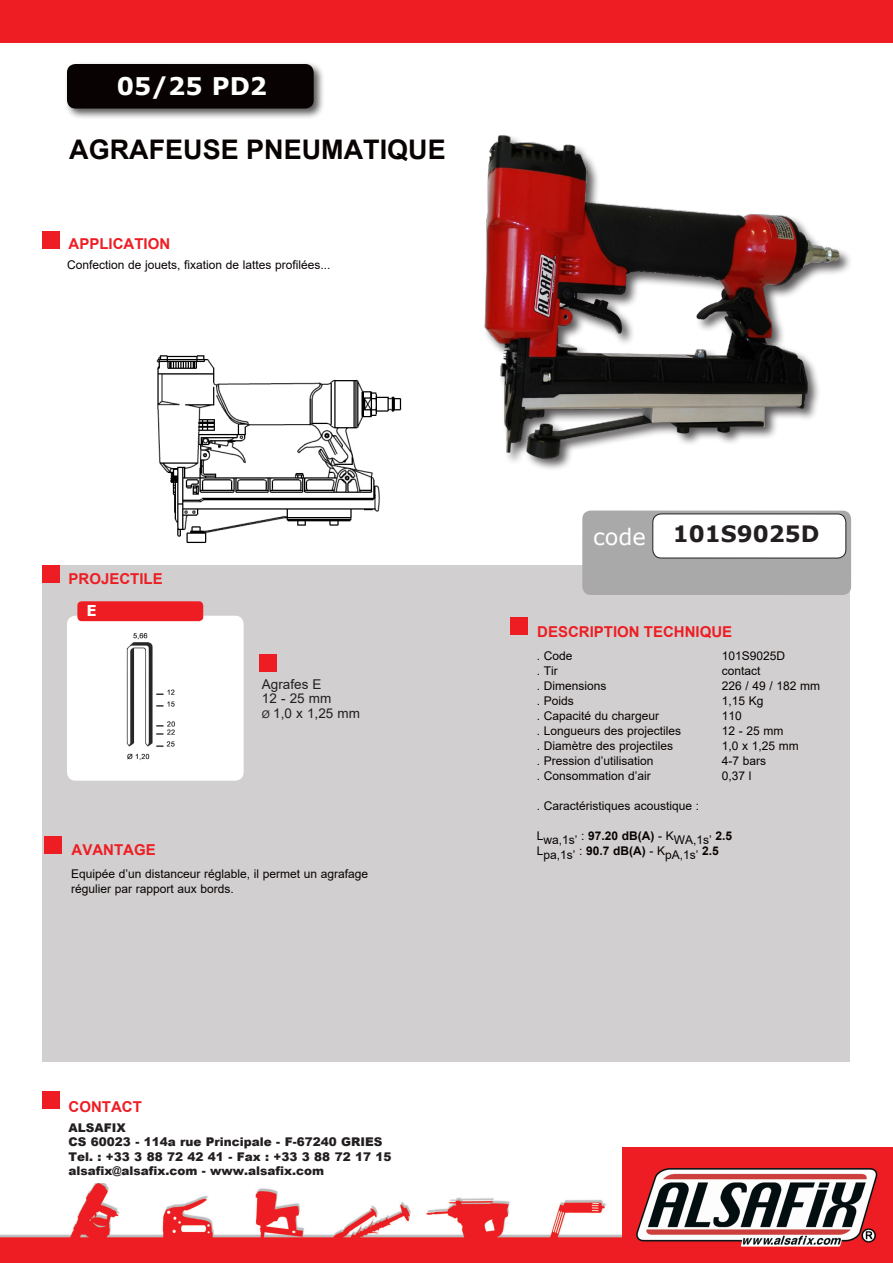
<style>
.page{position:relative;width:893px;height:1263px;background:#fff}
.page>*{position:absolute;margin:0;border:0;box-sizing:border-box;transform-origin:0 0}
.t1{font:700 27px "Arial";color:#080302}
.t2{font:700 24.3px "Verdana";color:#fff}
.t3{font:700 22.5px "Verdana";color:#231f20}
.t4{font:22.5px "Verdana";color:#fff}
.t5{font:700 15px "Arial";color:#ee1d23}
.t6{font:700 15px "Verdana";color:#fff}
.t7{font:13.5px "Arial";color:#231f20}
.t8{font:12px "Arial";color:#080302}
.t9{font:900 12px/14.4px "Arial";color:#231f20}
.s1{font-size:10.5px}
</style>
<div class="page">
<img style="left:156px;top:355px;width:246px;height:188px">
<div style="left:43px;top:566px;width:807px;height:496px;background:#d1cfcf"></div>
<div style="left:67px;top:616px;width:177px;height:165px;background:#fff;border-radius:9px"></div>
<img style="left:126px;top:633px;width:50px;height:127px">
<div style="left:0;top:0;width:893px;height:43px;background:#ee1d23"></div>
<img style="left:0;top:1183px;width:622px;height:80px">
<div style="left:622px;top:1148px;width:271px;height:115px;background:#ee1d23"></div>
<img style="left:636px;top:1168px;width:242px;height:79px">
<div style="left:64px;top:61px;width:261px;height:59px;background:#231f20;opacity:.75"></div>
<div style="left:67px;top:64px;width:247px;height:45px;background:#080302;border-radius:9px"></div>
<div style="left:77px;top:601px;width:126px;height:20px;background:#ee1d23;border-radius:4px"></div>
<div style="left:582px;top:510px;width:269px;height:85px;background:#aaa9a9;border-radius:9px"></div>
<div style="left:653px;top:514px;width:193px;height:44px;background:#fff;border-radius:9px"></div>
<div style="left:652px;top:513px;width:194px;height:45px;border:1px solid #231f20;border-radius:9px"></div>
<div style="left:43px;top:232px;width:17px;height:17px;background:#ee1d23"></div>
<div style="left:259px;top:654px;width:17px;height:17px;background:#ee1d23"></div>
<div style="left:510px;top:618px;width:17px;height:17px;background:#ee1d23"></div>
<div style="left:43px;top:565px;width:17px;height:17px;background:#ee1d23"></div>
<div style="left:45px;top:837px;width:17px;height:17px;background:#ee1d23"></div>
<div style="left:43px;top:1092px;width:17px;height:17px;background:#ee1d23"></div>
<img style="left:484px;top:134px;width:366px;height:335px">
<p class="t2" style="left:117px;top:68px;width:152px">05/25 PD2</p>
<p class="t1" style="left:69px;top:130px;width:378px">AGRAFEUSE PNEUMATIQUE</p>
<p class="t5" style="left:69px;top:233px;width:103px">APPLICATION</p>
<p class="t8" style="left:67px;top:257px;width:265px">Confection de jouets, fixation de lattes profilées...</p>
<p class="t5" style="left:69px;top:568px;width:96px">PROJECTILE</p>
<p class="t6" style="left:86px;top:600px;width:12px">E</p>
<p class="t5" style="left:72px;top:839px;width:86px">AVANTAGE</p>
<p class="t7" style="left:262px;top:675px;width:61px">Agrafes E</p>
<p class="t7" style="left:262px;top:688px;width:71px">12 - 25 mm</p>
<p class="t7" style="left:262px;top:703px;width:100px"><span class="s1">Ø</span> 1,0 x 1,25 mm</p>
<p class="t8" style="left:71px;top:866px;width:299px">Equipée d’un distanceur réglable, il permet un agrafage</p>
<p class="t8" style="left:71px;top:881px;width:164px">régulier par rapport aux bords.</p>
<p class="t5" style="left:69px;top:1096px;width:75px">CONTACT</p>
<p class="t9" style="left:69px;top:1120px;width:315px">ALSAFIX<br>CS 60023 - 114a rue Principale - F-67240 GRIES</p>
<p class="t9" style="left:69px;top:1149px;width:325px">Tel. : +33 3 88 72 42 41 - Fax : +33 3 88 72 17 15 alsafix@alsafix.com - www.alsafix.com</p>
<p class="t4" style="left:593px;top:521px;width:54px">code</p>
<p class="t3" style="left:673px;top:518px;width:148px">101S9025D</p>
<p class="t5" style="left:537px;top:621px;width:197px">DESCRIPTION TECHNIQUE</p>
<p class="t8" style="left:537px;top:648px;width:37px">. Code</p>
<p class="t8" style="left:722px;top:648px;width:65px">101S9025D</p>
<p class="t8" style="left:537px;top:663px;width:22px">. Tir</p>
<p class="t8" style="left:722px;top:663px;width:40px">contact</p>
<p class="t8" style="left:537px;top:678px;width:71px">. Dimensions</p>
<p class="t8" style="left:722px;top:678px;width:100px">226 / 49 / 182 mm</p>
<p class="t8" style="left:537px;top:693px;width:39px">. Poids</p>
<p class="t8" style="left:722px;top:693px;width:43px">1,15 Kg</p>
<p class="t8" style="left:537px;top:708px;width:124px">. Capacité du chargeur</p>
<p class="t8" style="left:722px;top:708px;width:22px">110</p>
<p class="t8" style="left:537px;top:723px;width:146px">. Longueurs des projectiles</p>
<p class="t8" style="left:722px;top:723px;width:63px">12 - 25 mm</p>
<p class="t8" style="left:537px;top:738px;width:138px">. Diamètre des projectiles</p>
<p class="t8" style="left:722px;top:738px;width:79px">1,0 x 1,25 mm</p>
<p class="t8" style="left:537px;top:753px;width:118px">. Pression d’utilisation</p>
<p class="t8" style="left:722px;top:753px;width:46px">4-7 bars</p>
<p class="t8" style="left:537px;top:768px;width:116px">. Consommation d’air</p>
<p class="t8" style="left:722px;top:768px;width:31px">0,37 l</p>
<p class="t8" style="left:537px;top:798px;width:164px">. Caractéristiques acoustique :</p>
<p class="t8" style="left:537px;top:832px;width:197px">Lwa,1s’ : <sup>97.20</sup> <sup>dB(A)</sup> - KWA,1s’ <sup>2.5</sup></p>
<p class="t8" style="left:537px;top:847px;width:184px">Lpa,1s’ : <sup>90.7</sup> <sup>dB(A)</sup> - KpA,1s’ <sup>2.5</sup></p>
</div>
